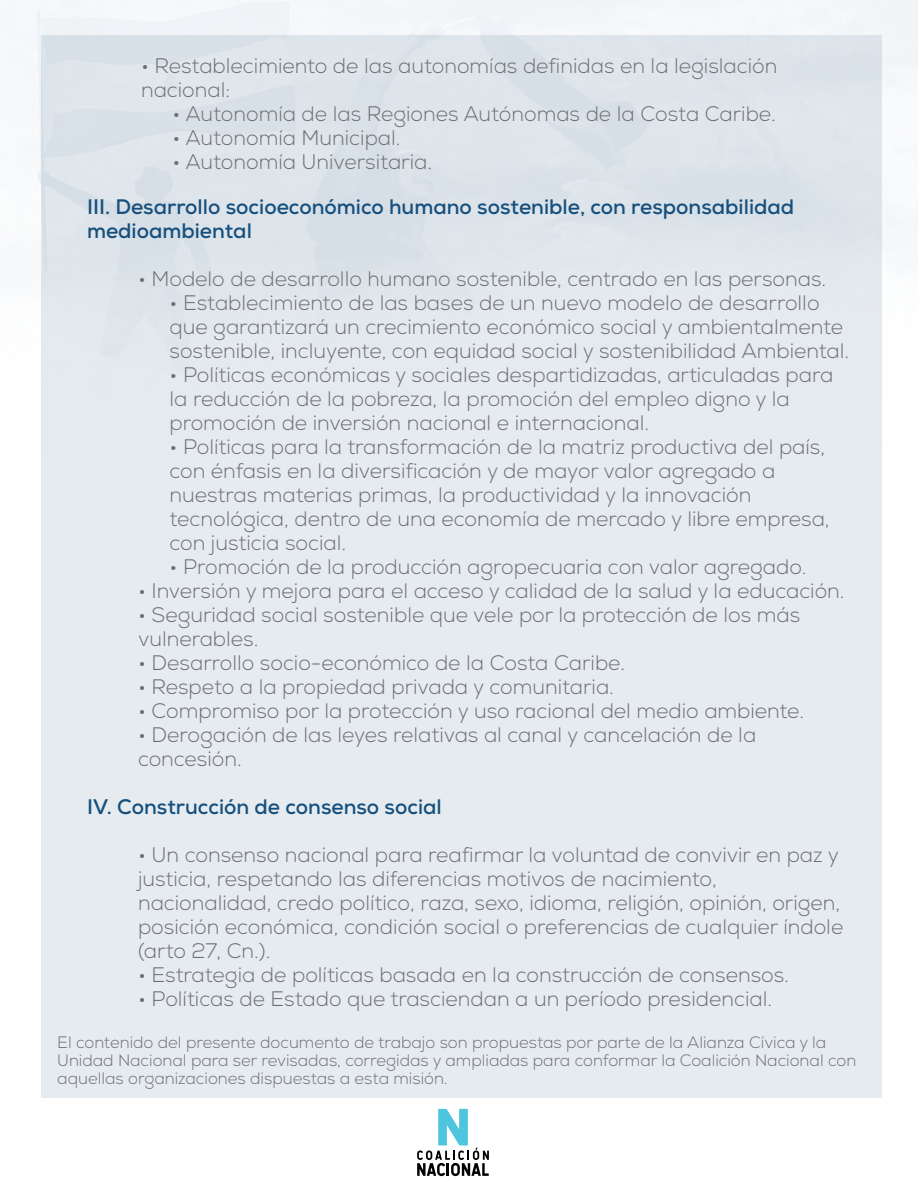
<style>
.page{position:relative;width:918px;height:1188px;background:#fff}
.page>*{position:absolute;margin:0;border:0;box-sizing:border-box;transform-origin:0 0}
.t1{font:300 21px/24px "Nexa";color:#6d6e71}
.t2{font:700 21px/24px "Nexa";color:#154f7d}
.t3{font:300 16.5px/18px "Nexa";color:#6d6e71}
</style>
<div class="page">
<img style="left:6px;top:0;width:912px;height:821px">
<div style="left:42px;top:36px;width:840px;height:1062px;background:#e6ebef"></div>
<svg style="left:417px;top:1109px;width:72px;height:67px"></svg>
<p class="t1" style="left:141px;top:55px;width:638px">• Restablecimiento de las autonomías definidas en la legislación nacional:</p>
<p class="t1" style="left:173px;top:103px;width:605px">• Autonomía de las Regiones Autónomas de la Costa Caribe.</p>
<p class="t1" style="left:173px;top:127px;width:230px">• Autonomía Municipal.</p>
<p class="t1" style="left:173px;top:151px;width:261px">• Autonomía Universitaria.</p>
<p class="t2" style="left:87px;top:195px;width:709px">III. Desarrollo socioeconómico humano sostenible, con responsabilidad medioambiental</p>
<p class="t1" style="left:138px;top:268px;width:690px">• Modelo de desarrollo humano sostenible, centrado en las personas.</p>
<p class="t1" style="left:170px;top:292px;width:681px">• Establecimiento de las bases de un nuevo modelo de desarrollo que garantizará un crecimiento económico social y ambientalmente sostenible, incluyente, con equidad social y sostenibilidad Ambiental.</p>
<p class="t1" style="left:170px;top:364px;width:665px">• Políticas económicas y sociales despartidizadas, articuladas para la reducción de la pobreza, la promoción del empleo digno y la promoción de inversión nacional e internacional.</p>
<p class="t1" style="left:170px;top:436px;width:662px">• Políticas para la transformación de la matriz productiva del país, con énfasis en la diversificación y de mayor valor agregado a nuestras materias primas, la productividad y la innovación tecnológica, dentro de una economía de mercado y libre empresa, con justicia social.</p>
<p class="t1" style="left:170px;top:556px;width:639px">• Promoción de la producción agropecuaria con valor agregado.</p>
<p class="t1" style="left:138px;top:580px;width:708px">• Inversión y mejora para el acceso y calidad de la salud y la educación.</p>
<p class="t1" style="left:138px;top:604px;width:664px">• Seguridad social sostenible que vele por la protección de los más vulnerables.</p>
<p class="t1" style="left:138px;top:652px;width:489px">• Desarrollo socio-económico de la Costa Caribe.</p>
<p class="t1" style="left:138px;top:676px;width:478px">• Respeto a la propiedad privada y comunitaria.</p>
<p class="t1" style="left:138px;top:700px;width:668px">• Compromiso por la protección y uso racional del medio ambiente.</p>
<p class="t1" style="left:138px;top:724px;width:620px">• Derogación de las leyes relativas al canal y cancelación de la concesión.</p>
<p class="t2" style="left:87px;top:795px;width:356px">IV. Construcción de consenso social</p>
<p class="t1" style="left:138px;top:844px;width:707px">• Un consenso nacional para reafirmar la voluntad de convivir en paz y justicia, respetando las diferencias motivos de nacimiento, nacionalidad, credo político, raza, sexo, idioma, religión, opinión, origen, posición económica, condición social o preferencias de cualquier índole (arto 27, Cn.).</p>
<p class="t1" style="left:138px;top:964px;width:653px">• Estrategia de políticas basada en la construcción de consensos.</p>
<p class="t1" style="left:138px;top:988px;width:636px">• Políticas de Estado que trasciendan a un período presidencial.</p>
<p class="t3" style="left:57px;top:1033px;width:801px">El contenido del presente documento de trabajo son propuestas por parte de la Alianza Cívica y la<br>Unidad Nacional para ser revisadas, corregidas y ampliadas para conformar la Coalición Nacional con aquellas organizaciones dispuestas a esta misión.</p>
</div>
